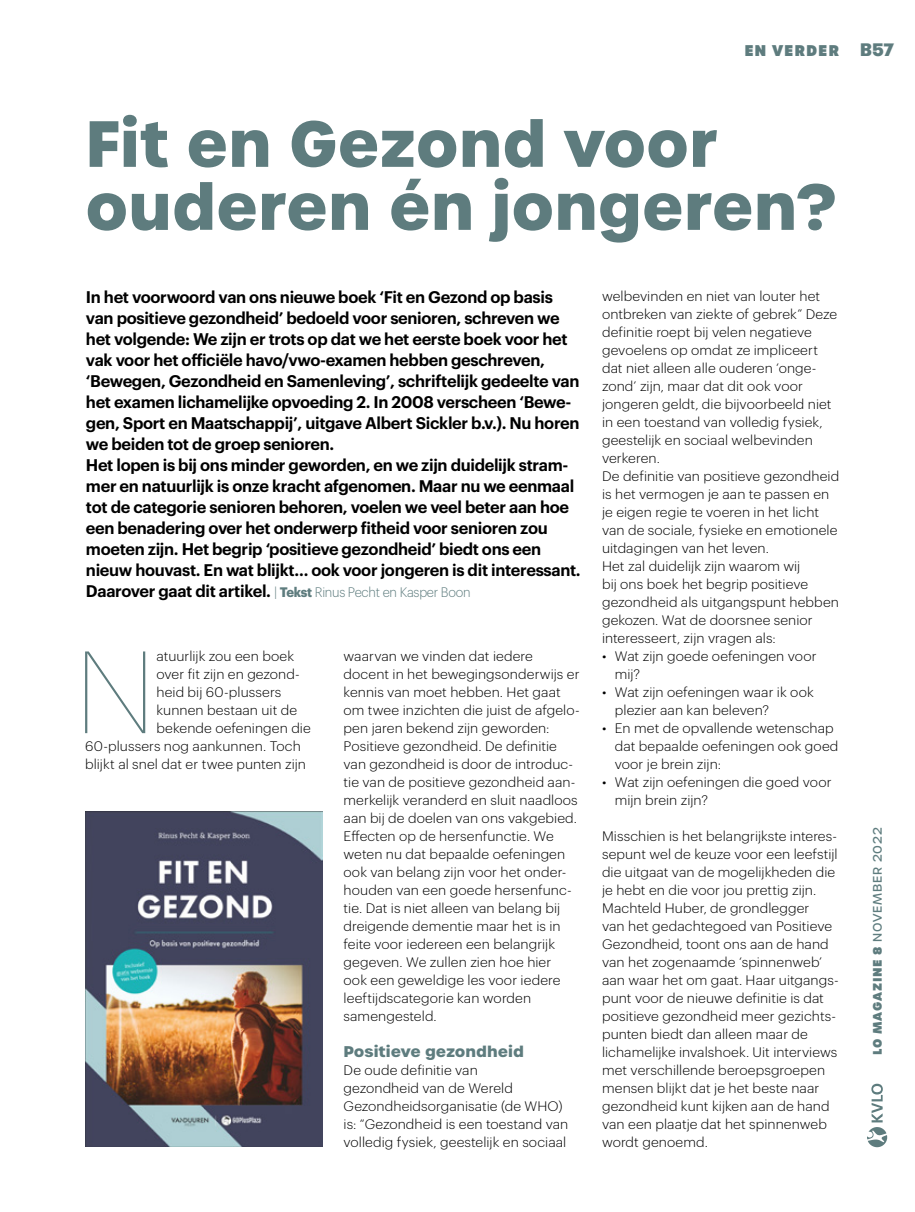
<style>
.page{position:relative;width:915px;height:1212px;background:#fff}
.page>*{position:absolute;margin:0;border:0;box-sizing:border-box;transform-origin:0 0}
.t1{font:100 114.15px "Graphik";color:#5e7c7e}
.t2{font:700 63px/63px "Urbane";letter-spacing:-.005em;color:#5e7c7e}
.t3{font:900 18px "GT Walsheim Pro";color:#5e7c7e}
.t4{font:600 16.5px/21px "Graphik";letter-spacing:-.02em;color:#000}
.t5{font:700 15px "Urbane";color:#5e7c7e}
.t6{font:800 15px "Urbane";letter-spacing:.07em;color:#5e7c7e}
.t7{font:300 13.5px/18px "Graphik";letter-spacing:.01em;color:#000}
.t8{font:500 12px "Urbane";letter-spacing:.075em;color:#5e7c7e}
.s1{font-weight:300;font-size:13.5px;color:#5e7c7e}
.s2{font-weight:700;font-size:13.5px;color:#5e7c7e}
.s3{font-weight:800}
</style>
<div class="page">
<img style="left:85px;top:812px;width:237px;height:334px">
<svg style="left:867px;top:1084px;width:19px;height:63px"></svg>
<p class="t6" style="left:744px;top:40px;width:96px">EN VERDER</p>
<h3 class="t3" style="left:859px;top:38px;width:35px">B57</h3>
<h2 class="t2" style="left:85px;top:113px;width:752px">Fit en Gezond voor ouderen én jongeren?</h2>
<p class="t4" style="left:86px;top:285px;width:496px">In het voorwoord van ons nieuwe boek ‘Fit en Gezond op basis van positieve gezondheid’ bedoeld voor senioren, schreven we het volgende: We zijn er trots op dat we het eerste boek voor het vak voor het officiële havo/vwo-examen hebben geschreven, ‘Bewegen, Gezondheid en Samenleving’, schriftelijk gedeelte van het examen lichamelijke opvoeding 2. In 2008 verscheen ‘Bewe&shy;gen, Sport en Maatschappij’, uitgave Albert Sickler b.v.). Nu horen we beiden tot de groep senioren.<br>Het lopen is bij ons minder geworden, en we zijn duidelijk stram&shy;mer en natuurlijk is onze kracht afgenomen. Maar nu we eenmaal tot de categorie senioren behoren, voelen we veel beter aan hoe een benadering over het onderwerp fitheid voor senioren zou moeten zijn. Het begrip ‘positieve gezondheid’ biedt ons een nieuw houvast. En wat blijkt… ook voor jongeren is dit interessant.<br>Daarover gaat dit artikel. <span class="s1">|</span> <span class="s2">Tekst</span> <span class="s1">Rinus Pecht en Kasper Boon</span></p>
<h1 class="t1" style="left:74px;top:611px;width:84px">N</h1>
<p class="t7" style="left:156px;top:646px;width:139px">atuurlijk zou een boek</p>
<p class="t7" style="left:156px;top:664px;width:145px">over fit zijn en gezond-</p>
<p class="t7" style="left:156px;top:682px;width:126px">heid bij 60-plussers</p>
<p class="t7" style="left:156px;top:700px;width:142px">kunnen bestaan uit de</p>
<p class="t7" style="left:156px;top:718px;width:156px">bekende oefeningen die</p>
<p class="t7" style="left:85px;top:736px;width:217px">60-plussers nog aankunnen. Toch</p>
<p class="t7" style="left:85px;top:754px;width:222px">blijkt al snel dat er twee punten zijn</p>
<p class="t7" style="left:343px;top:646px;width:237px">waarvan we vinden dat iedere docent in het bewegingsonderwijs er kennis van moet hebben. Het gaat om twee inzichten die juist de afgelo&shy;pen jaren bekend zijn geworden:<br>Positieve gezondheid. De definitie van gezondheid is door de introduc&shy;tie van de positieve gezondheid aan&shy;merkelijk veranderd en sluit naadloos aan bij de doelen van ons vakgebied.<br>Effecten op de hersenfunctie. We weten nu dat bepaalde oefeningen ook van belang zijn voor het onder&shy;houden van een goede hersenfunc&shy;tie. Dat is niet alleen van belang bij dreigende dementie maar het is in feite voor iedereen een belangrijk gegeven. We zullen zien hoe hier<br>ook een geweldige les voor iedere leeftijdscategorie kan worden samengesteld.</p>
<p class="t5" style="left:343px;top:1041px;width:182px">Positieve gezondheid</p>
<p class="t7" style="left:343px;top:1060px;width:226px">De oude definitie van<br>gezondheid van de Wereld<br>Gezondheidsorganisatie (de WHO) is: “Gezondheid is een toestand van volledig fysiek, geestelijk en sociaal</p>
<p class="t7" style="left:602px;top:286px;width:238px">welbevinden en niet van louter het ontbreken van ziekte of gebrek” Deze definitie roept bij velen negatieve gevoelens op omdat ze impliceert dat niet alleen alle ouderen ‘onge&shy;zond’ zijn, maar dat dit ook voor jongeren geldt, die bijvoorbeeld niet in een toestand van volledig fysiek, geestelijk en sociaal welbevinden verkeren.<br>De definitie van positieve gezondheid is het vermogen je aan te passen en je eigen regie te voeren in het licht van de sociale, fysieke en emotionele uitdagingen van het leven.<br>Het zal duidelijk zijn waarom wij<br>bij ons boek het begrip positieve gezondheid als uitgangspunt hebben gekozen. Wat de doorsnee senior interesseert, zijn vragen als:</p>
<p class="t7" style="left:614px;top:646px;width:203px;text-indent:-13px">• Wat zijn goede oefeningen voor mij?</p>
<p class="t7" style="left:614px;top:682px;width:200px;text-indent:-13px">• Wat zijn oefeningen waar ik ook plezier aan kan beleven?</p>
<p class="t7" style="left:614px;top:718px;width:225px;text-indent:-13px">• En met de opvallende wetenschap dat bepaalde oefeningen ook goed voor je brein zijn:</p>
<p class="t7" style="left:614px;top:772px;width:218px;text-indent:-13px">• Wat zijn oefeningen die goed voor mijn brein zijn?</p>
<p class="t7" style="left:602px;top:826px;width:238px">Misschien is het belangrijkste interes&shy;sepunt wel de keuze voor een leefstijl die uitgaat van de mogelijkheden die je hebt en die voor jou prettig zijn.<br>Machteld Huber, de grondlegger<br>van het gedachtegoed van Positieve Gezondheid, toont ons aan de hand van het zogenaamde ‘spinnenweb’ aan waar het om gaat. Haar uitgangs&shy;punt voor de nieuwe definitie is dat positieve gezondheid meer gezichts&shy;punten biedt dan alleen maar de lichamelijke invalshoek. Uit interviews met verschillende beroepsgroepen mensen blijkt dat je het beste naar gezondheid kunt kijken aan de hand van een plaatje dat het spinnenweb wordt genoemd.</p>
<p class="t8" style="left:869px;top:1055px;width:229px;rotate:-90deg"><span class="s3">LO MAGAZINE 8</span> NOVEMBER 2022</p>
</div>
